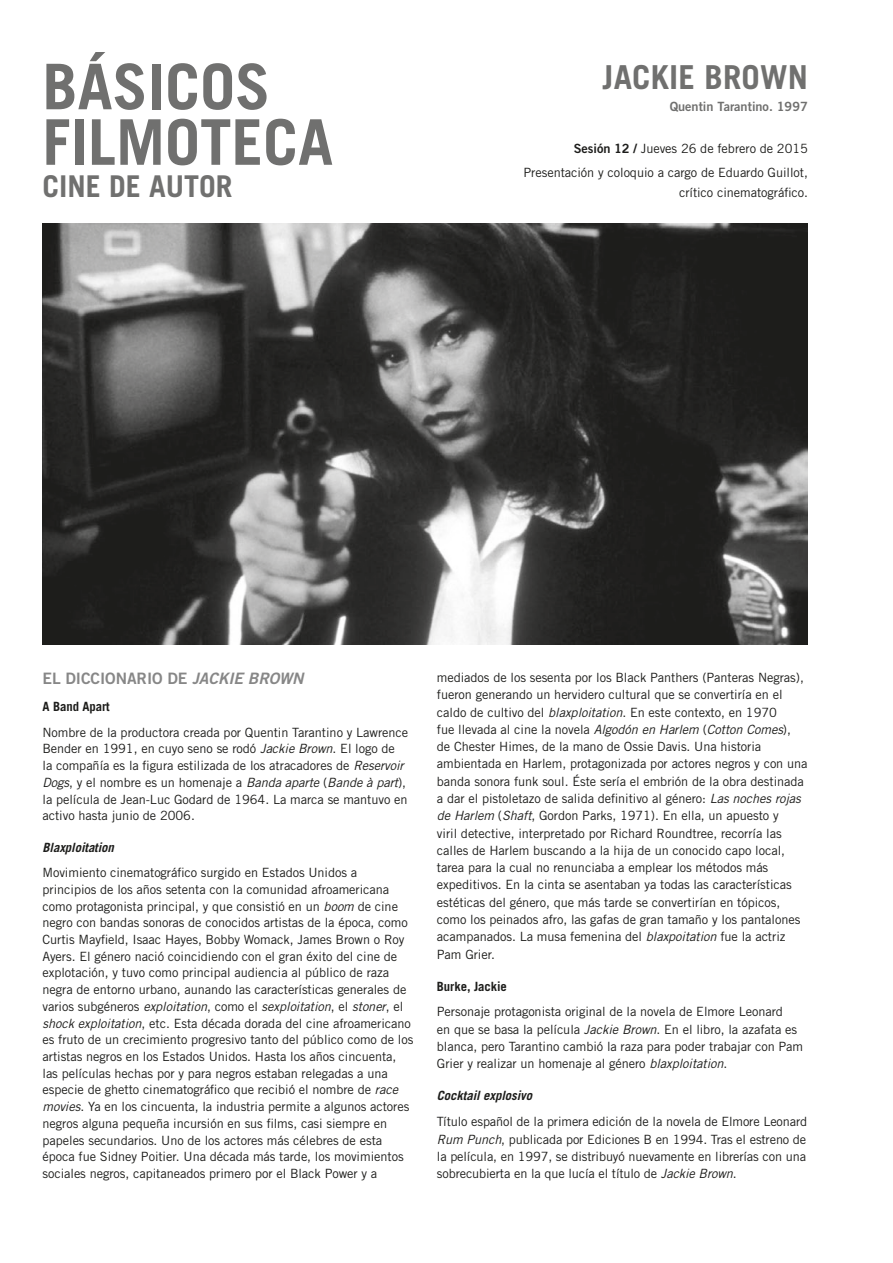
<style>
.page{position:relative;width:893px;height:1263px;background:#fff}
.page>*{position:absolute;margin:0;border:0;box-sizing:border-box;transform-origin:0 0}
.t1{font:700 63px/55.5px "Trade Gothic LT Std";color:#70706f}
.t2{font:700 33px "Trade Gothic LT Std";letter-spacing:.005em;color:#70706f}
.t3{font:700 30px "Trade Gothic LT Std";color:#70706f}
.t4{font:15.75px "Trade Gothic LT Std Bd 2";letter-spacing:-.005em;color:#878787}
.t5{font:12.75px/16.6px "Trade Gothic LT Std";letter-spacing:-.005em;color:#1d1d1b}
.t6{font:italic 700 12.75px "Trade Gothic LT Std";letter-spacing:-.005em;color:#1d1d1b}
.t7{font:700 12.75px "Trade Gothic LT Std";letter-spacing:-.005em;color:#1d1d1b}
.t8{font:12.75px "Trade Gothic LT Std Bd 2";color:#70706f}
.s1{font-family:"Trade Gothic LT Std Bd 2"}
.s2{font-family:"Trade Gothic LT Std Bd 2 Obl"}
.s3{font-style:italic}
</style>
<div class="page">
<img style="left:43px;top:223px;width:765px;height:421px">
<h1 class="t1" style="left:43px;top:58px;width:292px">BÁSICOS<br>FILMOTECA</h1>
<h3 class="t3" style="left:43px;top:168px;width:192px">CINE DE AUTOR</h3>
<h2 class="t2" style="left:602px;top:57px;width:207px">JACKIE BROWN</h2>
<p class="t8" style="left:670px;top:99px;width:140px">Quentin Tarantino. 1997</p>
<p class="t5" style="left:523px;top:136px;width:286px;line-height:24px;text-align:right"><span class="s1">Sesión 12 /</span> Jueves 26 de febrero de 2015<br>Presentación y coloquio a cargo de Eduardo Guillot,</p>
<p class="t5" style="left:679px;top:184px;width:130px">crítico cinematográfico.</p>
<p class="t4" style="left:43px;top:669px;width:263px">EL DICCIONARIO DE <span class="s2">JACKIE BROWN</span></p>
<p class="t7" style="left:43px;top:699px;width:69px">A Band Apart</p>
<p class="t5" style="left:43px;top:724px;width:367px">Nombre de la productora creada por Quentin Tarantino y Lawrence Bender en 1991, en cuyo seno se rodó <span class="s3">Jackie Brown</span>. El logo de<br>la compañía es la figura estilizada de los atracadores de <span class="s3">Reservoir Dogs</span>, y el nombre es un homenaje a <span class="s3">Banda aparte</span> (<span class="s3">Bande à part</span>), la película de Jean-Luc Godard de 1964. La marca se mantuvo en activo hasta junio de 2006.</p>
<p class="t6" style="left:43px;top:839px;width:73px">Blaxploitation</p>
<p class="t5" style="left:43px;top:864px;width:372px">Movimiento cinematográfico surgido en Estados Unidos a principios de los años setenta con la comunidad afroamericana como protagonista principal, y que consistió en un <span class="s3">boom</span> de cine negro con bandas sonoras de conocidos artistas de la época, como Curtis Mayfield, Isaac Hayes, Bobby Womack, James Brown o Roy Ayers. El género nació coincidiendo con el gran éxito del cine de explotación, y tuvo como principal audiencia al público de raza negra de entorno urbano, aunando las características generales de varios subgéneros <span class="s3">exploitation</span>, como el <span class="s3">sexploitation</span>, el <span class="s3">stoner</span>, el <span class="s3">shock exploitation</span>, etc. Esta década dorada del cine afroamericano es fruto de un crecimiento progresivo tanto del público como de los artistas negros en los Estados Unidos. Hasta los años cincuenta, las películas hechas por y para negros estaban relegadas a una especie de ghetto cinematográfico que recibió el nombre de <span class="s3">race movies</span>. Ya en los cincuenta, la industria permite a algunos actores negros alguna pequeña incursión en sus films, casi siempre en papeles secundarios. Uno de los actores más célebres de esta época fue Sidney Poitier. Una década más tarde, los movimientos sociales negros, capitaneados primero por el Black Power y a</p>
<p class="t5" style="left:437px;top:669px;width:372px;line-height:17.2px">mediados de los sesenta por los Black Panthers (Panteras Negras), fueron generando un hervidero cultural que se convertiría en el caldo de cultivo del <span class="s3">blaxploitation</span>. En este contexto, en 1970<br>fue llevada al cine la novela <span class="s3">Algodón en Harlem</span> (<span class="s3">Cotton Comes</span>),<br>de Chester Himes, de la mano de Ossie Davis. Una historia ambientada en Harlem, protagonizada por actores negros y con una banda sonora funk soul. Éste sería el embrión de la obra destinada a dar el pistoletazo de salida definitivo al género: <span class="s3">Las noches rojas de Harlem</span> (<span class="s3">Shaft</span>, Gordon Parks, 1971). En ella, un apuesto y<br>viril detective, interpretado por Richard Roundtree, recorría las calles de Harlem buscando a la hija de un conocido capo local, tarea para la cual no renunciaba a emplear los métodos más expeditivos. En la cinta se asentaban ya todas las características estéticas del género, que más tarde se convertirían en tópicos, como los peinados afro, las gafas de gran tamaño y los pantalones acampanados. La musa femenina del <span class="s3">blaxpoitation</span> fue la actriz Pam Grier.</p>
<p class="t7" style="left:437px;top:978px;width:72px">Burke, Jackie</p>
<p class="t5" style="left:437px;top:1003px;width:368px;line-height:17.2px">Personaje protagonista original de la novela de Elmore Leonard<br>en que se basa la película <span class="s3">Jackie Brown</span>. En el libro, la azafata es blanca, pero Tarantino cambió la raza para poder trabajar con Pam Grier y realizar un homenaje al género <span class="s3">blaxploitation</span>.</p>
<p class="t6" style="left:437px;top:1088px;width:97px">Cocktail explosivo</p>
<p class="t5" style="left:437px;top:1113px;width:372px;line-height:17.2px;text-align:justify">Título español de la primera edición de la novela de Elmore Leonard <span class="s3">Rum Punch</span>, publicada por Ediciones B en 1994. Tras el estreno de la película, en 1997, se distribuyó nuevamente en librerías con una sobrecubierta en la que lucía el título de <span class="s3">Jackie Brown</span>.</p>
</div>
